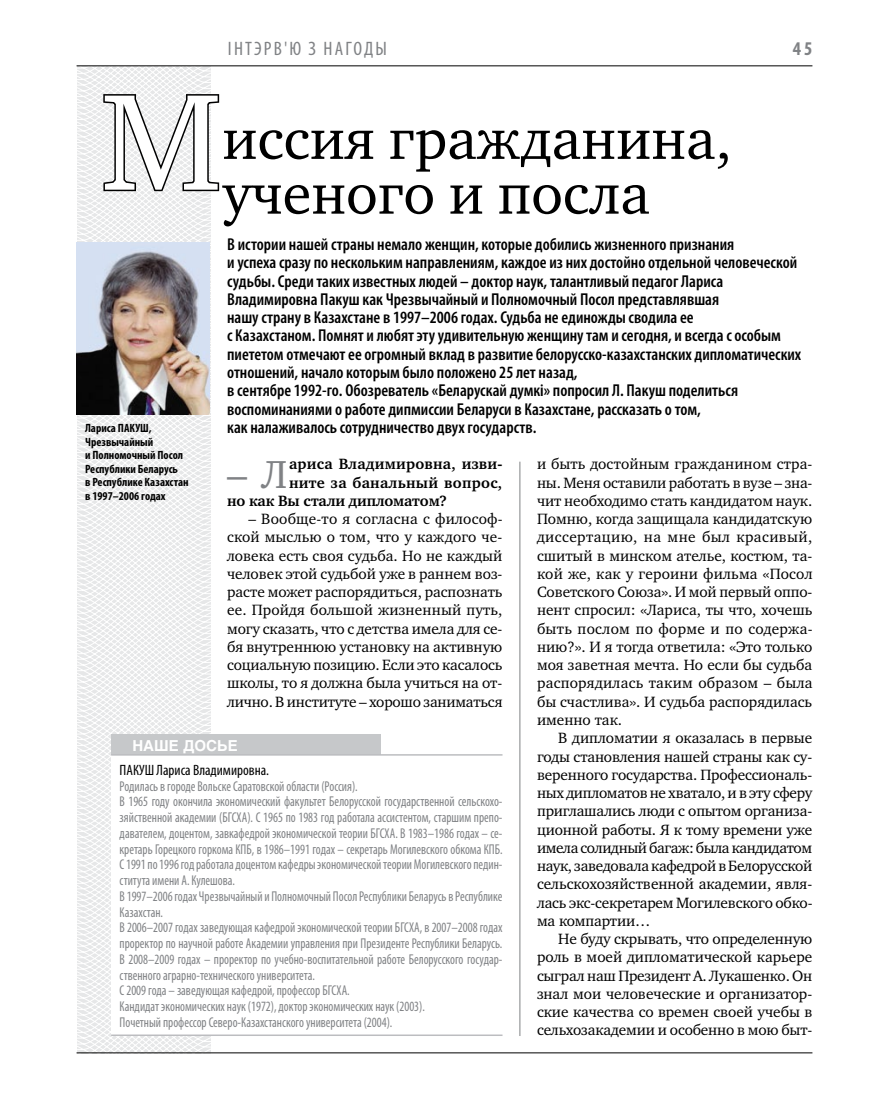
<style>
.page{position:relative;width:872px;height:1106px;background:#fff}
.page>*{position:absolute;margin:0;border:0;box-sizing:border-box;transform-origin:0 0}
.t1{font:140.1px "Charter C";color:#fff}
.t2{font:58.5px/54.8px "Charter C";color:#000}
.t3{font:40.05px "Charter C";color:#808285}
.t4{font:condensed 19.5px "Myriad Pro";color:#808285}
.t5{font:700 condensed 19.5px "Myriad Pro";color:#808285}
.t6{font:600 condensed 17.25px/18.3px "Myriad Pro";color:#000}
.t7{font:15.3px/18.3px "Charter C";letter-spacing:-.01em;color:#000;text-align:justify}
.t8{font:700 15.3px "Charter C";letter-spacing:.015em;color:#000}
.t9{font:700 15.3px "Charter C";letter-spacing:-.01em;color:#000}
.t10{font:condensed 15px "Myriad Pro";color:#000}
.t11{font:700 15px "Helios";color:#fff}
.t12{font:condensed 14.25px/15.8px "Myriad Pro";color:#808285;scale:.9 1}
.t13{font:700 condensed 12px/13.5px "Myriad Pro";color:#000}
</style>
<div class="page">
<svg style="left:76px;top:65px;width:192px;height:989px"></svg>
<hr style="left:519px;top:461px;width:1px;height:575px;background:#808285">
<svg style="left:102px;top:86px;width:119px;height:107px"></svg>
<div style="left:111px;top:734px;width:270px;height:23px;background:#c6c8ca"></div>
<div style="left:111px;top:755px;width:391px;height:280px;background:#fff"></div>
<hr style="left:111px;top:1034px;width:391px;height:2px;background:#bcbdc0">
<hr style="left:111px;top:754px;width:391px;height:1px;background:#bcbdc0">
<img style="left:77px;top:242px;width:133px;height:173px">
<hr style="left:77px;top:65px;width:735px;height:1px;background:#000">
<hr style="left:77px;top:1052px;width:735px;height:1px;background:#000">
<p class="t4" style="left:228px;top:37px;width:160px">інтэрв'ю з нагоды</p>
<p class="t5" style="left:793px;top:37px;width:21px">45</p>
<h1 class="t1" style="left:101px;top:65px;width:123px">М</h1>
<h2 class="t2" style="left:222px;top:112px;width:511px">иссия гражданина, ученого и посла</h2>
<p class="t6" style="left:227px;top:235px;width:575px">В истории нашей страны немало женщин, которые добились жизненного признания<br>и успеха сразу по нескольким направлениям, каждое из них достойно отдельной человеческой судьбы. Среди таких известных людей – доктор наук, талантливый педагог Лариса Владимировна Пакуш как Чрезвычайный и Полномочный Посол представлявшая<br>нашу страну в Казахстане в 1997–2006 годах. Судьба не единожды сводила ее<br>с Казахстаном. Помнят и любят эту удивительную женщину там и сегодня, и всегда с особым пиететом отмечают ее огромный вклад в развитие белорусско-казахстанских дипломатических отношений, начало которым было положено 25 лет назад,<br>в сентябре 1992-го. Обозреватель «Беларускай думкі» попросил Л. Пакуш поделиться воспоминаниями о работе дипмиссии Беларуси в Казахстане, рассказать о том,</p>
<p class="t13" style="left:85px;top:421px;width:68px">Лариса ПАКУШ,</p>
<p class="t6" style="left:227px;top:417px;width:311px">как налаживалось сотрудничество двух государств.</p>
<p class="t13" style="left:85px;top:435px;width:105px">Чрезвычайный<br>и Полномочный Посол<br>Республики Беларусь<br>в Республике Казахстан в 1997–2006 годах</p>
<p class="t7" style="left:537px;top:455px;width:277px">и быть достойным гражданином стра&shy;ны. Меня оставили работать в вузе – зна&shy;чит необходимо стать кандидатом наук.<br>Помню, когда защищала кандидатскую диссертацию, на мне был красивый, сшитый в минском ателье, костюм, та&shy;кой же, как у героини фильма «Посол Советского Союза». И мой первый оппо&shy;нент спросил: «Лариса, ты что, хочешь быть послом по форме и по содержа&shy;нию?». И я тогда ответила: «Это только моя заветная мечта. Но если бы судьба распорядилась таким образом – была бы счастлива». И судьба распорядилась именно так.</p>
<p class="t7" style="left:537px;top:729px;width:277px;text-indent:21px">В дипломатии я оказалась в первые годы становления нашей страны как су&shy;веренного государства. Профессиональ&shy;ных дипломатов не хватало, и в эту сферу приглашались люди с опытом организа&shy;ционной работы. Я к тому времени уже имела солидный багаж: была кандидатом наук, заведовала кафедрой в Белорусской сельскохозяйственной академии, явля&shy;лась экс-секретарем Могилевского обко&shy;ма компартии…</p>
<p class="t7" style="left:537px;top:930px;width:277px;text-indent:21px">Не буду скрывать, что определенную роль в моей дипломатической карьере сыграл наш Президент А. Лукашенко. Он знал мои человеческие и организатор&shy;ские качества со времен своей учебы в сельхозакадемии и особенно в мою быт-</p>
<h3 class="t3" style="left:227px;top:452px;width:62px">– Л</h3>
<p class="t8" style="left:289px;top:456px;width:215px">ариса Владимировна, изви-</p>
<p class="t8" style="left:289px;top:474px;width:215px">ните за банальный вопрос,</p>
<p class="t9" style="left:227px;top:492px;width:221px">но как Вы стали дипломатом?</p>
<p class="t7" style="left:227px;top:510px;width:277px;text-indent:21px">– Вообще-то я согласна с философ&shy;ской мыслью о том, что у каждого че&shy;ловека есть своя судьба. Но не каждый человек этой судьбой уже в раннем воз&shy;расте может распорядиться, распознать ее. Пройдя большой жизненный путь, могу сказать, что с детства имела для се&shy;бя внутреннюю установку на активную социальную позицию. Если это касалось школы, то я должна была учиться на от&shy;лично. В институте – хорошо заниматься</p>
<p class="t11" style="left:132px;top:737px;width:107px">НАШЕ ДОСЬЕ</p>
<p class="t10" style="left:120px;top:761px;width:151px">ПАКУШ Лариса Владимировна.</p>
<p class="t12" style="left:120px;top:778px;width:427px">Родилась в городе Вольске Саратовской области (Россия).<br>В 1965 году окончила экономический факультет Белорусской государственной сельскохо&shy;зяйственной академии (БГСХА). С 1965 по 1983 год работала ассистентом, старшим препо&shy;давателем, доцентом, завкафедрой экономической теории БГСХА. В 1983–1986 годах – се&shy;кретарь Горецкого горкома КПБ, в 1986–1991 годах – секретарь Могилевского обкома КПБ.<br>С 1991 по 1996 год работала доцентом кафедры экономической теории Могилевского педин&shy;ститута имени А. Кулешова.<br>В 1997–2006 годах Чрезвычайный и Полномочный Посол Республики Беларусь в Республике Казахстан.<br>В 2006–2007 годах заведующая кафедрой экономической теории БГСХА, в 2007–2008 годах проректор по научной работе Академии управления при Президенте Республики Беларусь.<br>В 2008–2009 годах – проректор по учебно-воспитательной работе Белорусского государ&shy;ственного аграрно-технического университета.<br>С 2009 года – заведующая кафедрой, профессор БГСХА.<br>Кандидат экономических наук (1972), доктор экономических наук (2003).<br>Почетный профессор Северо-Казахстанского университета (2004).</p>
</div>
